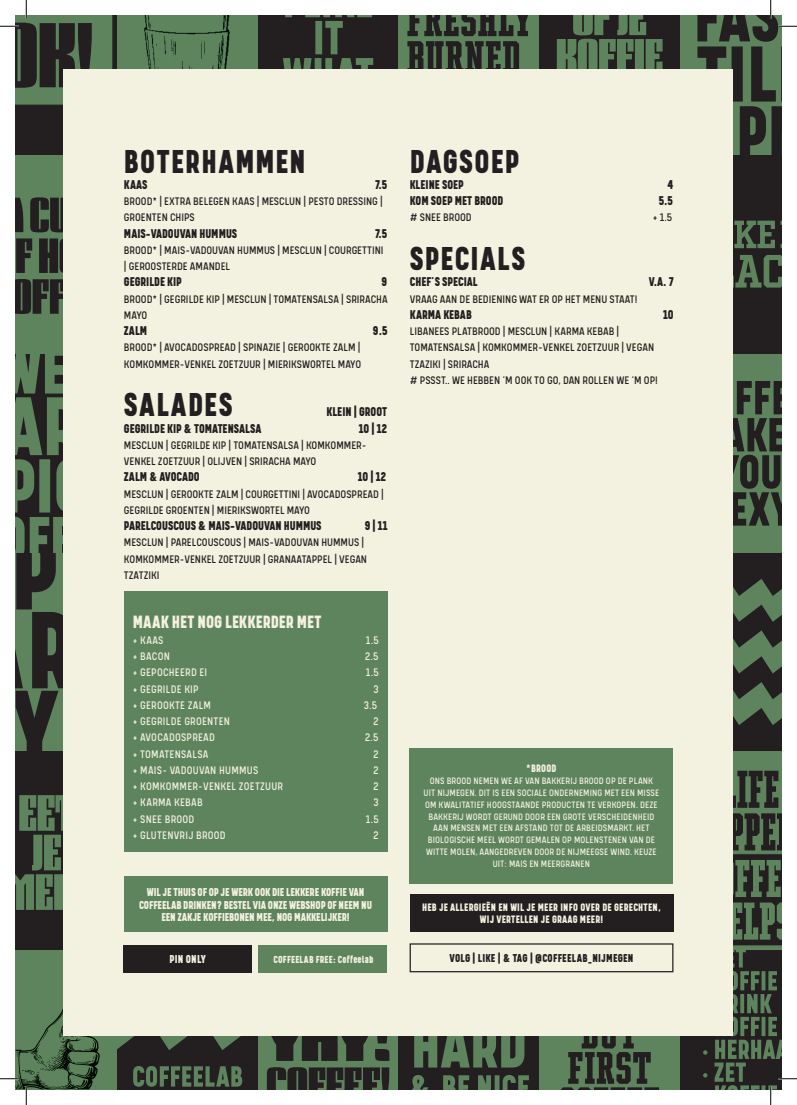
<style>
.page{position:relative;width:797px;height:1105px;background:#fff}
.page>*{position:absolute;margin:0;border:0;box-sizing:border-box;transform-origin:0 0}
.t1{font:900 32.5px "Kelpt Sans B2";letter-spacing:.04em;color:#231f20}
.t2{font:900 17.5px "Kelpt Sans B2";color:#f3f1df}
.t3{font:12.5px/16.2px "Kelpt Sans B1";color:#231f20}
.t4{font:900 12.5px "Kelpt Sans B2";color:#231f20}
.t5{font:12.5px "Kelpt Sans B1";letter-spacing:.02em;color:#f3f1df}
.t6{font:900 11.25px/12.5px "Kelpt Sans B2";letter-spacing:-.01em;color:#f3f1df;text-align:center}
.t7{font:900 11.25px "Kelpt Sans B2";letter-spacing:.02em;color:#231f20}
.t8{font:10.62px/11.9px "Kelpt Sans B1";letter-spacing:.01em;color:#f3f1df;text-align:center}
.t9{font:900 10.62px/11.9px "Kelpt Sans B2";letter-spacing:.02em;color:#f3f1df;text-align:center}
.t10{font:900 10px "Kelpt Sans B2";letter-spacing:.02em;color:#f3f1df}
</style>
<div class="page">
<div style="left:117px;top:950px;width:141px;height:139px;background:#231f20"></div>
<svg style="left:133px;top:1066px;width:109px;height:21px"></svg>
<svg style="left:117px;top:1035px;width:141px;height:15px"></svg>
<div style="left:16px;top:16px;width:101px;height:139px;background:#231f20"></div>
<div style="left:16px;top:751px;width:101px;height:199px;background:#231f20"></div>
<svg style="left:16px;top:795px;width:48px;height:115px"></svg>
<div style="left:258px;top:950px;width:140px;height:139px;background:#5e845e"></div>
<div style="left:680px;top:16px;width:101px;height:139px;background:#5e845e"></div>
<div style="left:258px;top:16px;width:140px;height:139px;background:#231f20"></div>
<svg style="left:283px;top:16px;width:90px;height:53px"></svg>
<div style="left:539px;top:16px;width:141px;height:139px;background:#231f20"></div>
<svg style="left:556px;top:16px;width:106px;height:53px"></svg>
<div style="left:398px;top:950px;width:141px;height:139px;background:#231f20"></div>
<svg style="left:414px;top:1035px;width:110px;height:32px"></svg>
<div style="left:539px;top:950px;width:141px;height:139px;background:#5e845e"></div>
<svg style="left:560px;top:1035px;width:99px;height:54px"></svg>
<img style="left:117px;top:16px;width:141px;height:53px">
<div style="left:680px;top:552px;width:101px;height:199px;background:#231f20"></div>
<svg style="left:733px;top:579px;width:48px;height:43px"></svg>
<svg style="left:733px;top:630px;width:48px;height:43px"></svg>
<svg style="left:733px;top:682px;width:48px;height:43px"></svg>
<div style="left:16px;top:155px;width:101px;height:199px;background:#5e845e"></div>
<svg style="left:16px;top:279px;width:48px;height:35px"></svg>
<svg style="left:16px;top:238px;width:48px;height:35px"></svg>
<svg style="left:16px;top:197px;width:48px;height:35px"></svg>
<div style="left:680px;top:751px;width:101px;height:199px;background:#5e845e"></div>
<div style="left:16px;top:950px;width:101px;height:139px;background:#5e845e"></div>
<div style="left:680px;top:354px;width:101px;height:198px;background:#5e845e"></div>
<svg style="left:733px;top:381px;width:48px;height:145px"></svg>
<svg style="left:16px;top:354px;width:48px;height:397px;background:#425440"></svg>
<div style="left:398px;top:16px;width:141px;height:139px;background:#5e845e"></div>
<svg style="left:407px;top:16px;width:121px;height:53px"></svg>
<div style="left:680px;top:155px;width:101px;height:199px;background:#231f20"></div>
<svg style="left:412px;top:1075px;width:117px;height:14px"></svg>
<svg style="left:267px;top:1067px;width:122px;height:22px;background:#30362e"></svg>
<svg style="left:267px;top:1035px;width:122px;height:26px"></svg>
<svg style="left:733px;top:255px;width:48px;height:33px"></svg>
<svg style="left:734px;top:221px;width:47px;height:27px"></svg>
<div style="left:64px;top:69px;width:669px;height:966px;background:#f3f1df"></div>
<div style="left:124px;top:876px;width:263px;height:56px;background:#5e845e"></div>
<div style="left:124px;top:591px;width:263px;height:261px;background:#5e845e"></div>
<div style="left:409px;top:943px;width:264px;height:29px;border:1px solid #231f20"></div>
<div style="left:123px;top:945px;width:129px;height:27px;background:#231f20"></div>
<div style="left:258px;top:945px;width:129px;height:27px;background:#5e845e"></div>
<div style="left:409px;top:894px;width:264px;height:38px;background:#231f20"></div>
<div style="left:409px;top:748px;width:264px;height:135px;background:#5e845e"></div>
<svg style="left:0;top:0;width:113px;height:106px"></svg>
<svg style="left:0;top:998px;width:100px;height:107px"></svg>
<svg style="left:697px;top:0;width:100px;height:155px"></svg>
<svg style="left:683px;top:771px;width:114px;height:334px"></svg>
<h1 class="t1" style="left:124px;top:141px;width:183px">BOTERHAMMEN</h1>
<p class="t4" style="left:124px;top:177px;width:25px">KAAS</p>
<p class="t4" style="left:375px;top:177px;width:14px">7.5</p>
<p class="t3" style="left:124px;top:193px;width:260px">BROOD* | EXTRA BELEGEN KAAS | MESCLUN | PESTO DRESSING |<br>GROENTEN CHIPS</p>
<p class="t4" style="left:124px;top:225px;width:115px">MAIS-VADOUVAN HUMMUS</p>
<p class="t4" style="left:375px;top:225px;width:14px">7.5</p>
<p class="t3" style="left:124px;top:242px;width:261px">BROOD* | MAIS-VADOUVAN HUMMUS | MESCLUN | COURGETTINI | GEROOSTERDE AMANDEL</p>
<p class="t4" style="left:124px;top:274px;width:59px">GEGRILDE KIP</p>
<p class="t4" style="left:381px;top:274px;width:7px">9</p>
<p class="t3" style="left:124px;top:290px;width:265px">BROOD* | GEGRILDE KIP | MESCLUN | TOMATENSALSA | SRIRACHA<br>MAYO</p>
<p class="t4" style="left:124px;top:323px;width:25px">ZALM</p>
<p class="t4" style="left:373px;top:323px;width:16px">9.5</p>
<p class="t3" style="left:124px;top:339px;width:239px">BROOD* | AVOCADOSPREAD | SPINAZIE | GEROOKTE ZALM |<br>KOMKOMMER-VENKEL ZOETZUUR | MIERIKSWORTEL MAYO</p>
<h1 class="t1" style="left:124px;top:385px;width:110px">SALADES</h1>
<p class="t4" style="left:326px;top:404px;width:62px">KLEIN | GROOT</p>
<p class="t4" style="left:124px;top:420px;width:139px">GEGRILDE KIP &amp; TOMATENSALSA</p>
<p class="t4" style="left:359px;top:420px;width:30px">10 | 12</p>
<p class="t3" style="left:124px;top:437px;width:244px">MESCLUN | GEGRILDE KIP | TOMATENSALSA | KOMKOMMER-<br>VENKEL ZOETZUUR | OLIJVEN | SRIRACHA MAYO</p>
<p class="t4" style="left:124px;top:469px;width:77px">ZALM &amp; AVOCADO</p>
<p class="t4" style="left:358px;top:469px;width:30px">10 | 12</p>
<p class="t3" style="left:124px;top:485px;width:261px">MESCLUN | GEROOKTE ZALM | COURGETTINI | AVOCADOSPREAD |<br>GEGRILDE GROENTEN | MIERIKSWORTEL MAYO</p>
<p class="t4" style="left:124px;top:518px;width:199px">PARELCOUSCOUS &amp; MAIS-VADOUVAN HUMMUS</p>
<p class="t4" style="left:365px;top:518px;width:24px">9 | 11</p>
<p class="t3" style="left:124px;top:534px;width:245px">MESCLUN | PARELCOUSCOUS | MAIS-VADOUVAN HUMMUS |<br>KOMKOMMER-VENKEL ZOETZUUR | GRANAATAPPEL | VEGAN<br>TZATZIKI</p>
<h2 class="t2" style="left:133px;top:611px;width:190px">MAAK HET NOG LEKKERDER MET</h2>
<p class="t5" style="left:133px;top:633px;width:32px">+ KAAS</p>
<p class="t5" style="left:366px;top:633px;width:14px">1.5</p>
<p class="t5" style="left:133px;top:649px;width:39px">+ BACON</p>
<p class="t5" style="left:365px;top:649px;width:15px">2.5</p>
<p class="t5" style="left:133px;top:666px;width:76px">+ GEPOCHEERD EI</p>
<p class="t5" style="left:366px;top:666px;width:14px">1.5</p>
<p class="t5" style="left:133px;top:682px;width:67px">+ GEGRILDE KIP</p>
<p class="t5" style="left:373px;top:682px;width:7px">3</p>
<p class="t5" style="left:133px;top:698px;width:80px">+ GEROOKTE ZALM</p>
<p class="t5" style="left:364px;top:698px;width:15px">3.5</p>
<p class="t5" style="left:133px;top:714px;width:99px">+ GEGRILDE GROENTEN</p>
<p class="t5" style="left:373px;top:714px;width:7px">2</p>
<p class="t5" style="left:133px;top:731px;width:84px">+ AVOCADOSPREAD</p>
<p class="t5" style="left:365px;top:731px;width:15px">2.5</p>
<p class="t5" style="left:133px;top:747px;width:77px">+ TOMATENSALSA</p>
<p class="t5" style="left:373px;top:747px;width:7px">2</p>
<p class="t5" style="left:133px;top:763px;width:127px">+ MAIS- VADOUVAN HUMMUS</p>
<p class="t5" style="left:373px;top:763px;width:7px">2</p>
<p class="t5" style="left:133px;top:779px;width:152px">+ KOMKOMMER-VENKEL ZOETZUUR</p>
<p class="t5" style="left:373px;top:779px;width:7px">2</p>
<p class="t5" style="left:133px;top:796px;width:71px">+ KARMA KEBAB</p>
<p class="t5" style="left:373px;top:796px;width:7px">3</p>
<p class="t5" style="left:133px;top:812px;width:63px">+ SNEE BROOD</p>
<p class="t5" style="left:366px;top:812px;width:14px">1.5</p>
<p class="t5" style="left:133px;top:828px;width:94px">+ GLUTENVRIJ BROOD</p>
<p class="t5" style="left:373px;top:828px;width:7px">2</p>
<p class="t6" style="left:139px;top:885px;width:234px">WIL JE THUIS OF OP JE WERK OOK DIE LEKKERE KOFFIE VAN<br>COFFEELAB DRINKEN? BESTEL VIA ONZE WEBSHOP OF NEEM NU<br>EEN ZAKJE KOFFIEBONEN MEE, NOG MAKKELIJKER!</p>
<h1 class="t1" style="left:410px;top:141px;width:111px">DAGSOEP</h1>
<p class="t4" style="left:410px;top:177px;width:56px">KLEINE SOEP</p>
<p class="t4" style="left:667px;top:177px;width:7px">4</p>
<p class="t4" style="left:410px;top:193px;width:95px">KOM SOEP MET BROOD</p>
<p class="t4" style="left:658px;top:193px;width:16px">5.5</p>
<p class="t3" style="left:410px;top:209px;width:63px"># SNEE BROOD</p>
<p class="t3" style="left:653px;top:209px;width:21px">+ 1.5</p>
<h1 class="t1" style="left:410px;top:239px;width:117px">SPECIALS</h1>
<p class="t4" style="left:410px;top:274px;width:69px">CHEF’S SPECIAL</p>
<p class="t4" style="left:648px;top:274px;width:27px">V.A. 7</p>
<p class="t3" style="left:410px;top:290px;width:229px">VRAAG AAN DE BEDIENING WAT ER OP HET MENU STAAT!</p>
<p class="t4" style="left:410px;top:307px;width:63px">KARMA KEBAB</p>
<p class="t4" style="left:663px;top:307px;width:12px">10</p>
<p class="t3" style="left:410px;top:323px;width:250px">LIBANEES PLATBROOD | MESCLUN | KARMA KEBAB | TOMATENSALSA | KOMKOMMER-VENKEL ZOETZUUR | VEGAN TZAZIKI | SRIRACHA<br># PSSST.. WE HEBBEN ‘M OOK TO GO, DAN ROLLEN WE ‘M OP!</p>
<p class="t9" style="left:526px;top:762px;width:32px">*BROOD</p>
<p class="t8" style="left:423px;top:775px;width:237px">ONS BROOD NEMEN WE AF VAN BAKKERIJ BROOD OP DE PLANK UIT NIJMEGEN. DIT IS EEN SOCIALE ONDERNEMING MET EEN MISSE OM KWALITATIEF HOOGSTAANDE PRODUCTEN TE VERKOPEN. DEZE BAKKERIJ WORDT GERUND DOOR EEN GROTE VERSCHEIDENHEID AAN MENSEN MET EEN AFSTAND TOT DE ARBEIDSMARKT. HET BIOLOGISCHE MEEL WORDT GEMALEN OP MOLENSTENEN VAN DE WITTE MOLEN, AANGEDREVEN DOOR DE NIJMEEGSE WIND. KEUZE UIT: MAIS EN MEERGRANEN</p>
<p class="t9" style="left:422px;top:901px;width:240px">HEB JE ALLERGIEËN EN WIL JE MEER INFO OVER DE GERECHTEN,<br>WIJ VERTELLEN JE GRAAG MEER!</p>
<p class="t6" style="left:169px;top:952px;width:38px">PIN ONLY</p>
<p class="t10" style="left:273px;top:953px;width:102px">COFFEELAB FREE: Coffeelab</p>
<p class="t7" style="left:449px;top:951px;width:185px">VOLG | LIKE | &amp; TAG | @COFFEELAB_NIJMEGEN</p>
</div>
